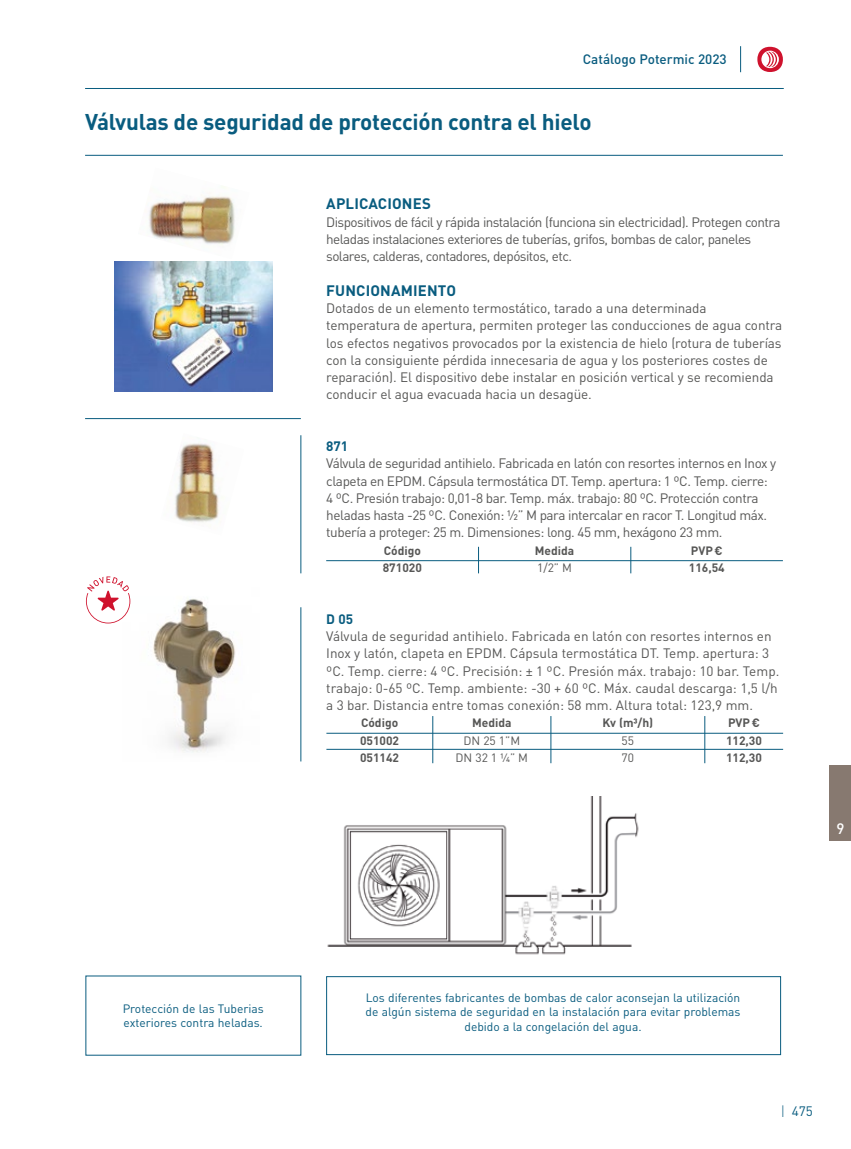
<style>
.page{position:relative;width:851px;height:1149px;background:#fff}
.page>*{position:absolute;margin:0;border:0;box-sizing:border-box;transform-origin:0 0}
.t1{font:700 22.5px "DIN Pro";letter-spacing:-.01em;color:#095c7f}
.t2{font:700 15px "DIN Pro";letter-spacing:.01em;color:#095c7f}
.t3{font:500 15px "DIN Pro";color:#fff}
.t4{font:13.5px/17.2px "DIN Pro";letter-spacing:-.015em;color:#575756}
.t5{font:13.5px/17.2px "DIN Pro";letter-spacing:-.04em;color:#575756}
.t6{font:500 13.5px "DIN Pro";color:#095c7f}
.t7{font:700 13.5px "DIN Pro";color:#095c7f}
.t8{font:13.5px "DIN Pro";color:#095c7f}
.t9{font:12px/14.4px "DIN Pro";color:#095c7f}
.t10{font:700 12px "DIN Pro";color:#575756}
.t11{font:12px "DIN Pro";color:#575756}
.s1{font-weight:300}
</style>
<div class="page">
<svg style="left:740px;top:46px;width:1px;height:26px"></svg>
<svg style="left:757px;top:47px;width:25px;height:25px"></svg>
<div style="left:829px;top:765px;width:21px;height:76px;background:#877970"></div>
<img style="left:327px;top:796px;width:312px;height:159px">
<hr style="left:85px;top:155px;width:697px;height:1px;background:#095c7f">
<hr style="left:85px;top:88px;width:698px;height:1px;background:#095c7f">
<hr style="left:326px;top:560px;width:456px;height:1px;background:#095c7f">
<svg style="left:478px;top:546px;width:1px;height:27px"></svg>
<svg style="left:630px;top:546px;width:1px;height:27px"></svg>
<hr style="left:300px;top:435px;width:1px;height:138px;background:#095c7f">
<hr style="left:300px;top:607px;width:1px;height:154px;background:#095c7f">
<img style="left:175px;top:443px;width:44px;height:80px">
<img style="left:148px;top:186px;width:87px;height:59px">
<hr style="left:85px;top:418px;width:216px;height:1px;background:#095c7f">
<img style="left:130px;top:598px;width:106px;height:155px">
<div style="left:326px;top:976px;width:454px;height:78px;border:1px solid #095c7f"></div>
<hr style="left:326px;top:732px;width:457px;height:1px;background:#095c7f">
<hr style="left:326px;top:748px;width:457px;height:1px;background:#095c7f">
<hr style="left:432px;top:715px;width:1px;height:48px;background:#095c7f">
<hr style="left:550px;top:715px;width:1px;height:48px;background:#095c7f">
<hr style="left:704px;top:715px;width:1px;height:48px;background:#095c7f">
<svg style="left:86px;top:576px;width:44px;height:47px"></svg>
<img style="left:114px;top:261px;width:158px;height:130px">
<p class="t6" style="left:582px;top:48px;width:145px">Catálogo Potermic 2023</p>
<h1 class="t1" style="left:85px;top:103px;width:508px">Válvulas de seguridad de protección contra el hielo</h1>
<p class="t2" style="left:326px;top:191px;width:106px">APLICACIONES</p>
<p class="t5" style="left:326px;top:212px;width:456px">Dispositivos de fácil y rápida instalación (funciona sin electricidad). Protegen contra heladas instalaciones exteriores de tuberías, grifos, bombas de calor, paneles solares, calderas, contadores, depósitos, etc.</p>
<p class="t2" style="left:326px;top:278px;width:131px">FUNCIONAMIENTO</p>
<p class="t4" style="left:326px;top:298px;width:457px">Dotados de un elemento termostático, tarado a una determinada temperatura de apertura, permiten proteger las conducciones de agua contra los efectos negativos provocados por la existencia de hielo (rotura de tuberías con la consiguiente pérdida innecesaria de agua y los posteriores costes de reparación). El dispositivo debe instalar en posición vertical y se recomienda conducir el agua evacuada hacia un desagüe.</p>
<p class="t7" style="left:326px;top:435px;width:23px">871</p>
<p class="t4" style="left:326px;top:453px;width:451px">Válvula de seguridad antihielo. Fabricada en latón con resortes internos en Inox y clapeta en EPDM. Cápsula termostática DT. Temp. apertura: 1 ºC. Temp. cierre:<br>4 ºC. Presión trabajo: 0,01-8 bar. Temp. máx. trabajo: 80 ºC. Protección contra heladas hasta -25 ºC. Conexión: ½” M para intercalar en racor T. Longitud máx. tubería a proteger: 25 m. Dimensiones: long. 45 mm, hexágono 23 mm.</p>
<p class="t10" style="left:383px;top:540px;width:39px">Código</p>
<p class="t10" style="left:534px;top:540px;width:41px">Medida</p>
<p class="t10" style="left:690px;top:540px;width:33px">PVP€</p>
<p class="t10" style="left:383px;top:557px;width:41px">871020</p>
<p class="t11" style="left:537px;top:558px;width:36px">1/2” M</p>
<p class="t10" style="left:688px;top:557px;width:37px">116,54</p>
<p class="t7" style="left:326px;top:607px;width:28px">D 05</p>
<p class="t4" style="left:326px;top:626px;width:454px">Válvula de seguridad antihielo. Fabricada en latón con resortes internos en Inox y latón, clapeta en EPDM. Cápsula termostática DT. Temp. apertura: 3 ºC. Temp. cierre: 4 ºC. Precisión: ± 1 ºC. Presión máx. trabajo: 10 bar. Temp. trabajo: 0-65 ºC. Temp. ambiente: -30 + 60 ºC. Máx. caudal descarga: 1,5 l/h a 3 bar. Distancia entre tomas conexión: 58 mm. Altura total: 123,9 mm.</p>
<p class="t10" style="left:361px;top:712px;width:39px">Código</p>
<p class="t10" style="left:472px;top:712px;width:41px">Medida</p>
<p class="t10" style="left:602px;top:712px;width:52px">Kv (m3/h)</p>
<p class="t10" style="left:728px;top:712px;width:33px">PVP€</p>
<p class="t10" style="left:360px;top:730px;width:41px">051002</p>
<p class="t11" style="left:463px;top:730px;width:58px">DN 25 1”M</p>
<p class="t11" style="left:621px;top:730px;width:14px">55</p>
<p class="t10" style="left:725px;top:730px;width:37px">112,30</p>
<p class="t10" style="left:360px;top:747px;width:41px">051142</p>
<p class="t11" style="left:455px;top:747px;width:74px">DN 32 1 ¼” M</p>
<p class="t11" style="left:621px;top:747px;width:14px">70</p>
<p class="t10" style="left:725px;top:747px;width:37px">112,30</p>
<p class="t3" style="left:836px;top:816px;width:9px">9</p>
<p class="t9" style="left:123px;top:999px;width:142px">Protección de las Tuberias exteriores contra heladas.</p>
<p class="t9" style="left:365px;top:988px;width:376px;text-align:center">Los diferentes fabricantes de bombas de calor aconsejan la utilización de algún sistema de seguridad en la instalación para evitar problemas debido a la congelación del agua.</p>
<p class="t8" style="left:780px;top:1099px;width:34px"><span class="s1">|</span> 475</p>
</div>
